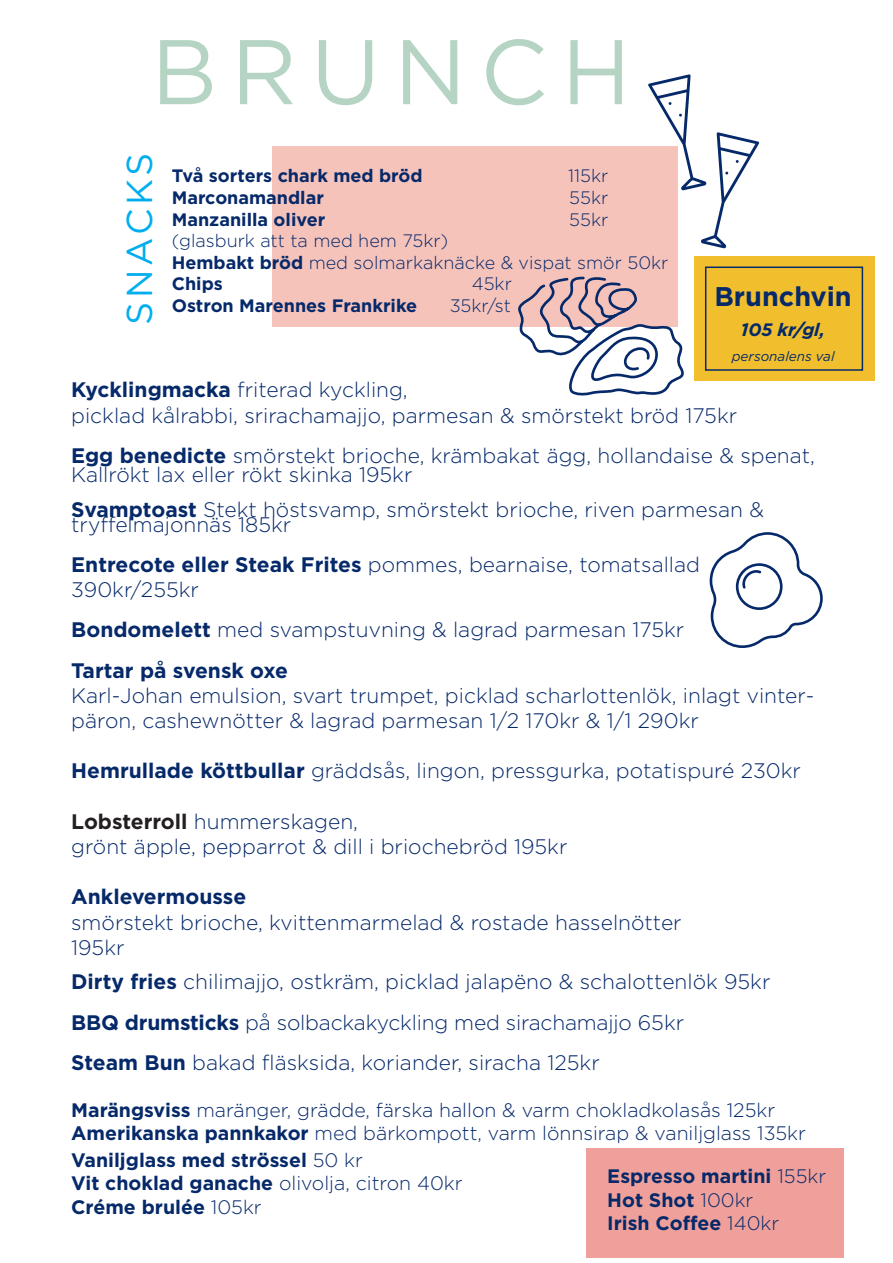
<style>
.page{position:relative;width:893px;height:1263px;background:#fff}
.page>*{position:absolute;margin:0;border:0;box-sizing:border-box;transform-origin:0 0}
.t1{font:91.5px "Gotham";letter-spacing:.15em;color:#b5d4c3}
.t2{font:36px "Gotham";letter-spacing:.1em;color:#00aeef}
.t3{font:700 27px "Gotham";color:#06296a}
.t4{font:300 21px/25.2px "Gotham";color:#06296a}
.t5{font:700 21px "Gotham";color:#06296a}
.t6{font:300 19.5px "Gotham";color:#06296a}
.t7{font:700 19.5px "Gotham";color:#06296a}
.t8{font:300 18px "Gotham";color:#06296a}
.t9{font:700 18px "Gotham";color:#06296a}
.t10{font:italic 700 18px "Gotham";letter-spacing:-.01em;color:#06296a}
.t11{font:italic 13.5px "Gotham";color:#06296a}
.s1{font-weight:700}
.s2{font-weight:700;color:#231f20}
.s3{font-weight:300}
</style>
<div class="page">
<div style="left:694px;top:256px;width:180px;height:125px;background:#f1bf2e"></div>
<div style="left:705px;top:266px;width:158px;height:105px;border:2px solid #06296a"></div>
<div style="left:586px;top:1148px;width:257px;height:109px;background:#f0a09a"></div>
<div style="left:272px;top:147px;width:405px;height:180px;background:#f6c3bb"></div>
<svg style="left:518px;top:275px;width:166px;height:121px"></svg>
<svg style="left:710px;top:532px;width:113px;height:116px"></svg>
<svg style="left:648px;top:74px;width:111px;height:174px"></svg>
<p class="t1" style="left:151px;top:13px;width:481px">BRUNCH</p>
<p class="t2" style="left:116px;top:325px;width:173px;rotate:-90deg">SNACKS</p>
<p class="t9" style="left:172px;top:164px;width:252px">Två sorters chark med bröd</p>
<p class="t8" style="left:568px;top:165px;width:42px">115kr</p>
<p class="t9" style="left:172px;top:186px;width:154px">Marconamandlar</p>
<p class="t8" style="left:569px;top:186px;width:41px">55kr</p>
<p class="t9" style="left:172px;top:207px;width:155px">Manzanilla oliver</p>
<p class="t8" style="left:569px;top:208px;width:41px">55kr</p>
<p class="t8" style="left:172px;top:229px;width:278px">(glasburk att ta med hem 75kr)</p>
<p class="t8" style="left:172px;top:251px;width:498px"><span class="s1">Hembakt bröd</span> med solmarkaknäcke &amp; vispat smör 50kr</p>
<p class="t9" style="left:172px;top:272px;width:53px">Chips</p>
<p class="t8" style="left:472px;top:273px;width:42px">45kr</p>
<p class="t9" style="left:172px;top:294px;width:247px">Ostron Marennes Frankrike</p>
<p class="t8" style="left:450px;top:294px;width:63px">35kr/st</p>
<p class="t3" style="left:714px;top:278px;width:139px">Brunchvin</p>
<p class="t10" style="left:741px;top:317px;width:86px">105 kr/gl,</p>
<p class="t11" style="left:732px;top:348px;width:104px">personalens val</p>
<p class="t4" style="left:71px;top:377px;width:338px"><span class="s1">Kycklingmacka</span> friterad kyckling,</p>
<p class="t4" style="left:71px;top:402px;width:667px">picklad kålrabbi, srirachamajjo, parmesan &amp; smörstekt bröd 175kr</p>
<p class="t4" style="left:71px;top:445px;width:745px;line-height:19.5px"><span class="s1">Egg benedicte</span> smörstekt brioche, krämbakat ägg, hollandaise &amp; spenat,<br>Kallrökt lax eller rökt skinka 195kr</p>
<p class="t4" style="left:71px;top:496px;width:694px"><span class="s1">Svamptoast</span> Stekt höstsvamp, smörstekt brioche, riven parmesan &amp;</p>
<p class="t4" style="left:71px;top:511px;width:221px">tryffelmajonnäs 185kr</p>
<p class="t4" style="left:71px;top:551px;width:630px"><span class="s1">Entrecote eller Steak Frites</span> pommes, bearnaise, tomatsallad<br>390kr/255kr</p>
<p class="t4" style="left:71px;top:617px;width:614px"><span class="s1">Bondomelett</span> med svampstuvning &amp; lagrad parmesan 175kr</p>
<p class="t5" style="left:71px;top:656px;width:218px">Tartar på svensk oxe</p>
<p class="t4" style="left:71px;top:682px;width:745px">Karl-Johan emulsion, svart trumpet, picklad scharlottenlök, inlagt vinter&shy;päron, cashewnötter &amp; lagrad parmesan 1/2 170kr &amp; 1/1 290kr</p>
<p class="t4" style="left:71px;top:758px;width:731px"><span class="s1">Hemrullade köttbullar</span> gräddsås, lingon, pressgurka, potatispuré 230kr</p>
<p class="t4" style="left:71px;top:808px;width:288px"><span class="s2">Lobsterroll</span> hummerskagen,</p>
<p class="t4" style="left:71px;top:833px;width:498px">grönt äpple, pepparrot &amp; dill i briochebröd 195kr</p>
<p class="t5" style="left:71px;top:883px;width:177px">Anklevermousse</p>
<p class="t4" style="left:71px;top:909px;width:612px">smörstekt brioche, kvittenmarmelad &amp; rostade hasselnötter<br>195kr</p>
<p class="t4" style="left:71px;top:969px;width:701px"><span class="s1">Dirty fries</span> chilimajjo, ostkräm, picklad jalapëno &amp; schalottenlök 95kr</p>
<p class="t4" style="left:71px;top:1009px;width:614px"><span class="s1">BBQ drumsticks</span> på solbackakyckling med sirachamajjo 65kr</p>
<p class="t4" style="left:71px;top:1049px;width:530px"><span class="s1">Steam Bun</span> bakad fläsksida, koriander, siracha 125kr</p>
<p class="t6" style="left:71px;top:1097px;width:706px"><span class="s1">Marängsviss</span> maränger, grädde, färska hallon &amp; varm chokladkolasås 125kr</p>
<p class="t6" style="left:71px;top:1121px;width:736px"><span class="s1">Amerikanska pannkakor</span> med bärkompott, varm lönnsirap &amp; vaniljglass 135kr</p>
<p class="t7" style="left:71px;top:1147px;width:293px">Vaniljglass med strössel <span class="s3">50 kr</span></p>
<p class="t6" style="left:71px;top:1171px;width:393px"><span class="s1">Vit choklad ganache</span> olivolja, citron 40kr</p>
<p class="t7" style="left:71px;top:1194px;width:192px">Créme brulée <span class="s3">105kr</span></p>
<p class="t7" style="left:607px;top:1163px;width:220px">Espresso martini <span class="s3">155kr</span></p>
<p class="t7" style="left:607px;top:1187px;width:148px">Hot Shot <span class="s3">100kr</span></p>
<p class="t7" style="left:607px;top:1210px;width:174px">Irish Coffee <span class="s3">140kr</span></p>
</div>
